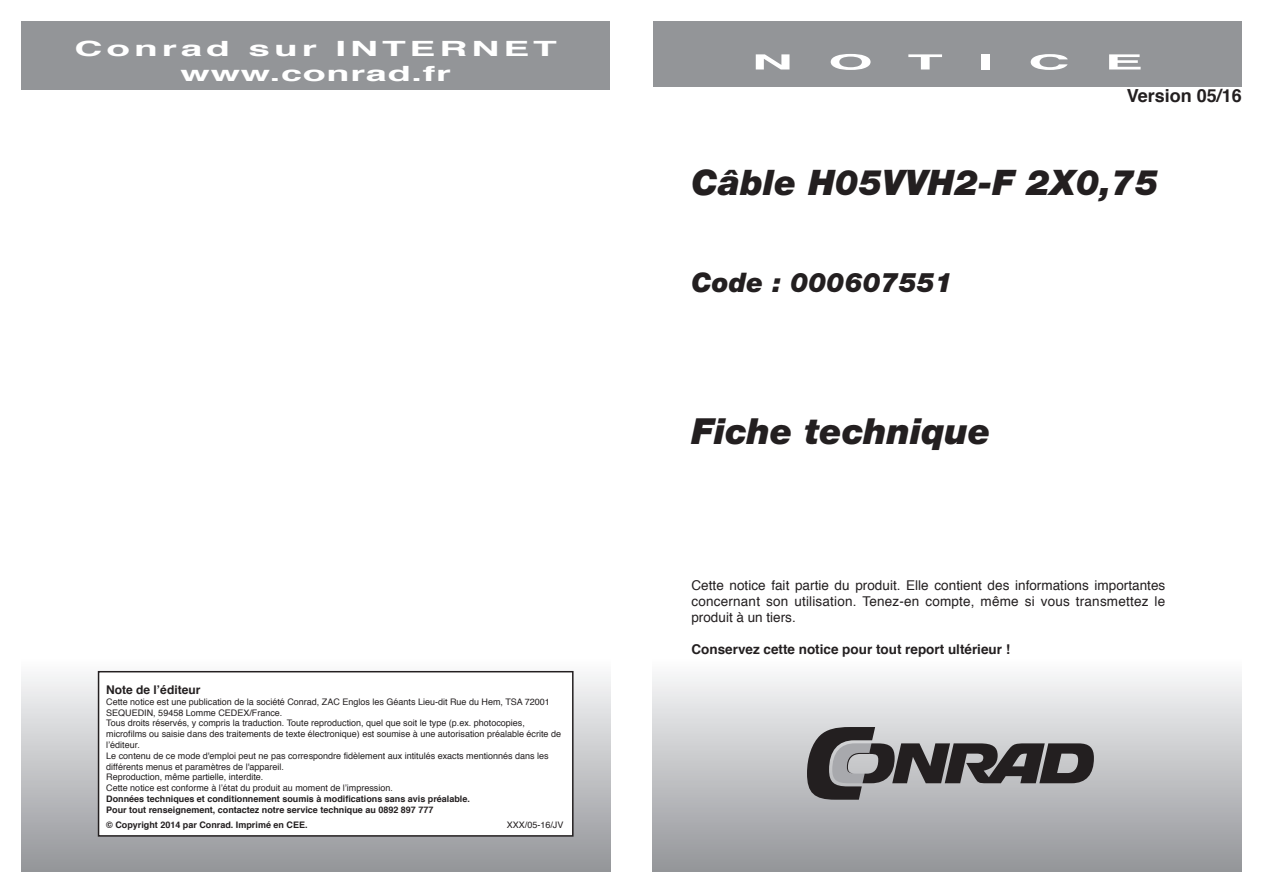
<style>
.page{position:relative;width:1263px;height:893px;background:#fff}
.page>*{position:absolute;margin:0;border:0;box-sizing:border-box;transform-origin:0 0}
.t1{font:italic 900 36px "Helvetica Neue";color:#231f20}
.titre__1_ere_page{font:italic 900 35.25px "Helvetica Neue";color:#231f20}
.t2{font:italic 900 27px "Helvetica Neue";color:#231f20}
.t3{font:700 21px "Helvetica";letter-spacing:.1em;color:#fff;scale:1.85 1}
.t4{font:700 21px "Helvetica";letter-spacing:.02em;color:#fff;scale:1.8 1}
.t5{font:700 21px "Helvetica";letter-spacing:.1em;color:#fff;scale:2.75 1}
.t6{font:700 18px "Helvetica";color:#231f20}
.t7{font:13.5px/16.2px "Helvetica";letter-spacing:.015em;color:#231f20;text-align:justify}
.t8{font:700 13.5px "Helvetica";color:#231f20}
.t9{font:700 12px "Helvetica";color:#231f20}
.t10{font:9px/10.8px "Helvetica";color:#231f20}
.t11{font:700 9px "Helvetica";color:#231f20}
</style>
<div class="page">
<div style="left:653px;top:659px;width:589px;height:213px;background:linear-gradient(to bottom,#fbfcfd,#939498)"></div>
<div style="left:21px;top:659px;width:589px;height:213px;background:linear-gradient(to bottom,#f9f9fa,#929397)"></div>
<div style="left:653px;top:21px;width:589px;height:65px;background:#939598"></div>
<div style="left:21px;top:21px;width:589px;height:68px;background:#939598"></div>
<svg style="left:807px;top:727px;width:287px;height:73px;background:#7f7e80"></svg>
<div style="left:98px;top:671px;width:475px;height:166px;background:#fff;border:2px solid #231f20"></div>
<p class="t3" style="left:75px;top:32px;width:262px">Conrad sur INTERNET</p>
<p class="t4" style="left:181px;top:57px;width:152px">www.conrad.fr</p>
<p class="t9" style="left:106px;top:680px;width:96px">Note de l’éditeur</p>
<p class="t10" style="left:106px;top:696px;width:445px">Cette notice est une publication de la société Conrad, ZAC Englos les Géants Lieu-dit Rue du Hem, TSA 72001<br>SEQUEDIN, 59458 Lomme CEDEX/France.</p>
<p class="t10" style="left:106px;top:718px;width:456px">Tous droits réservés, y compris la traduction. Toute reproduction, quel que soit le type (p.ex. photocopies, microfilms ou saisie dans des traitements de texte électronique) est soumise à une autorisation préalable écrite de l’éditeur.</p>
<p class="t10" style="left:106px;top:750px;width:444px">Le contenu de ce mode d'emploi peut ne pas correspondre fidèlement aux intitulés exacts mentionnés dans les différents menus et paramètres de l'appareil.</p>
<p class="t10" style="left:106px;top:772px;width:159px">Reproduction, même partielle, interdite.</p>
<p class="t10" style="left:106px;top:783px;width:288px">Cette notice est conforme à l’état du produit au moment de l’impression.</p>
<p class="t11" style="left:106px;top:792px;width:365px">Données techniques et conditionnement soumis à modifications sans avis préalable.</p>
<p class="t11" style="left:106px;top:802px;width:329px">Pour tout renseignement, contactez notre service technique au 0892 897 777</p>
<p class="t11" style="left:106px;top:817px;width:203px">© Copyright 2014 par Conrad. Imprimé en CEE.</p>
<p class="t10" style="left:507px;top:819px;width:58px">XXX/05-16/JV</p>
<p class="t5" style="left:751px;top:45px;width:17px">N</p>
<p class="t5" style="left:828px;top:45px;width:18px">O</p>
<p class="t5" style="left:907px;top:45px;width:14px">T</p>
<p class="t5" style="left:977px;top:45px;width:7px">I</p>
<p class="t5" style="left:1028px;top:45px;width:17px">C</p>
<p class="t5" style="left:1104px;top:45px;width:16px">E</p>
<p class="t6" style="left:1127px;top:81px;width:117px">Version 05/16</p>
<p class="titre__1_ere_page" style="left:691px;top:161px;width:469px">Câble H05VVH2-F 2X0,75</p>
<p class="t2" style="left:691px;top:266px;width:263px">Code : 000607551</p>
<p class="t1" style="left:691px;top:409px;width:301px">Fiche technique</p>
<p class="t7" style="left:691px;top:577px;width:475px">Cette notice fait partie du produit. Elle contient des informations importantes concernant son utilisation. Tenez-en compte, même si vous transmettez le produit à un tiers.</p>
<p class="t8" style="left:691px;top:639px;width:320px">Conservez cette notice pour tout report ultérieur !</p>
</div>
